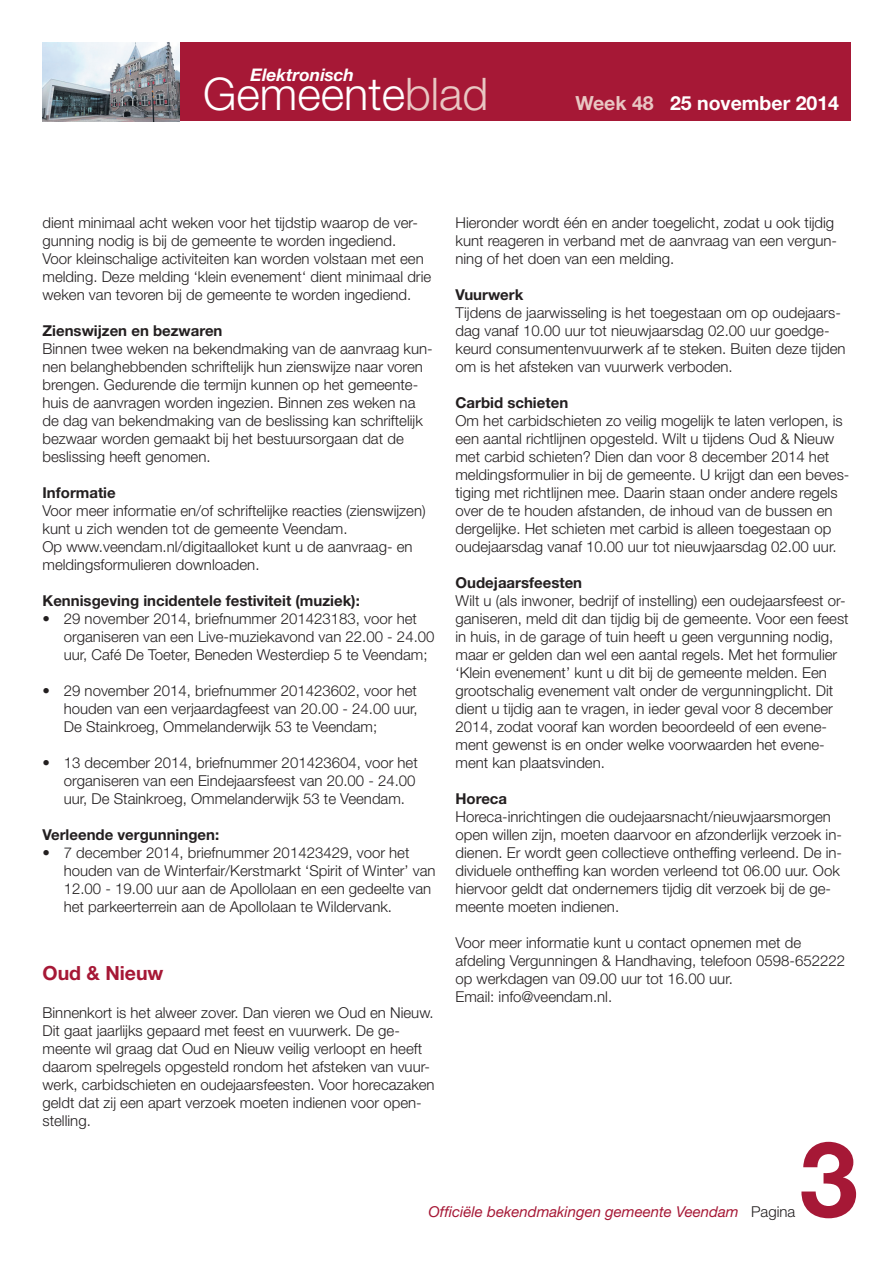
<style>
.page{position:relative;width:893px;height:1263px;background:#fff}
.page>*{position:absolute;margin:0;border:0;box-sizing:border-box;transform-origin:0 0}
.t1{font:700 105px "Helvetica Neue LT Std";color:#a61836}
.t2{font:300 45px "Helvetica Neue LT Std";color:#fff}
.t3{font:700 19.5px "Helvetica Neue LT Std";color:#fff}
.t4{font:700 19.5px "Helvetica Neue LT Std";color:#a61836}
.t5{font:italic 700 17.4px "Helvetica Neue LT Std";color:#fff}
.t6{font:300 15px/18px "Helvetica Neue LT Std";color:#231f20}
.t7{font:700 15px "Helvetica Neue LT Std";color:#231f20}
.t8{font:italic 15px "Helvetica Neue LT Std";color:#a61836}
.s1{color:#e9c7c3}
.s2{font-weight:300;font-style:normal;color:#231f20}
</style>
<div class="page">
<div style="left:43px;top:43px;width:807px;height:78px;background:#a61836"></div>
<img style="left:43px;top:43px;width:137px;height:78px">
<p class="t5" style="left:250px;top:68px;width:105px">Elektronisch</p>
<h2 class="t2" style="left:203px;top:78px;width:287px">Gemeente<span class="s1">blad</span></h2>
<h3 class="t3" style="left:575px;top:97px;width:265px"><span class="s1">Week 48</span> 25 november 2014</h3>
<p class="t6" style="left:43px;top:215px;width:390px">dient minimaal acht weken voor het tijdstip waarop de ver&shy;gunning nodig is bij de gemeente te worden ingediend.<br>Voor kleinschalige activiteiten kan worden volstaan met een melding. Deze melding ‘klein evenement‘ dient minimaal drie weken van tevoren bij de gemeente te worden ingediend.</p>
<p class="t7" style="left:43px;top:325px;width:181px">Zienswijzen en bezwaren</p>
<p class="t6" style="left:43px;top:341px;width:392px">Binnen twee weken na bekendmaking van de aanvraag kun&shy;nen belanghebbenden schriftelijk hun zienswijze naar voren brengen. Gedurende die termijn kunnen op het gemeente&shy;huis de aanvragen worden ingezien. Binnen zes weken na de dag van bekendmaking van de beslissing kan schriftelijk bezwaar worden gemaakt bij het bestuursorgaan dat de beslissing heeft genomen.</p>
<p class="t7" style="left:43px;top:487px;width:75px">Informatie</p>
<p class="t6" style="left:43px;top:503px;width:385px">Voor meer informatie en/of schriftelijke reacties (zienswijzen) kunt u zich wenden tot de gemeente Veendam.<br>Op www.veendam.nl/digitaalloket kunt u de aanvraag- en meldingsformulieren downloaden.</p>
<p class="t7" style="left:43px;top:595px;width:319px">Kennisgeving incidentele festiviteit (muziek):</p>
<p class="t6" style="left:64px;top:611px;width:372px;text-indent:-21px">• 29 november 2014, briefnummer 201423183, voor het organiseren van een Live-muziekavond van 22.00 - 24.00 uur, Café De Toeter, Beneden Westerdiep 5 te Veendam;</p>
<p class="t6" style="left:64px;top:683px;width:355px;text-align:justify;text-indent:-21px">• 29 november 2014, briefnummer 201423602, voor het houden van een verjaardagfeest van 20.00 - 24.00 uur, De Stainkroeg, Ommelanderwijk 53 te Veendam;</p>
<p class="t6" style="left:64px;top:755px;width:356px;text-indent:-21px">• 13 december 2014, briefnummer 201423604, voor het organiseren van een Eindejaarsfeest van 20.00 - 24.00 uur, De Stainkroeg, Ommelanderwijk 53 te Veendam.</p>
<p class="t7" style="left:43px;top:829px;width:178px">Verleende vergunningen:</p>
<p class="t6" style="left:64px;top:845px;width:373px;text-indent:-21px">• 7 december 2014, briefnummer 201423429, voor het houden van de Winterfair/Kerstmarkt ‘Spirit of Winter’ van 12.00 - 19.00 uur aan de Apollolaan en een gedeelte van het parkeerterrein aan de Apollolaan te Wildervank.</p>
<h3 class="t4" style="left:43px;top:966px;width:122px">Oud &amp; Nieuw</h3>
<p class="t6" style="left:43px;top:1005px;width:394px">Binnenkort is het alweer zover. Dan vieren we Oud en Nieuw.<br>Dit gaat jaarlijks gepaard met feest en vuurwerk. De ge&shy;meente wil graag dat Oud en Nieuw veilig verloopt en heeft daarom spelregels opgesteld rondom het afsteken van vuur&shy;werk, carbidschieten en oudejaarsfeesten. Voor horecazaken geldt dat zij een apart verzoek moeten indienen voor open&shy;stelling.</p>
<p class="t6" style="left:455px;top:215px;width:383px">Hieronder wordt één en ander toegelicht, zodat u ook tijdig kunt reageren in verband met de aanvraag van een vergun&shy;ning of het doen van een melding.</p>
<p class="t7" style="left:455px;top:289px;width:69px">Vuurwerk</p>
<p class="t6" style="left:455px;top:305px;width:392px">Tijdens de jaarwisseling is het toegestaan om op oudejaars&shy;dag vanaf 10.00 uur tot nieuwjaarsdag 02.00 uur goedge&shy;keurd consumentenvuurwerk af te steken. Buiten deze tijden om is het afsteken van vuurwerk verboden.</p>
<p class="t7" style="left:455px;top:397px;width:114px">Carbid schieten</p>
<p class="t6" style="left:455px;top:413px;width:395px">Om het carbidschieten zo veilig mogelijk te laten verlopen, is een aantal richtlijnen opgesteld. Wilt u tijdens Oud &amp; Nieuw met carbid schieten? Dien dan voor 8 december 2014 het meldingsformulier in bij de gemeente. U krijgt dan een beves&shy;tiging met richtlijnen mee. Daarin staan onder andere regels over de te houden afstanden, de inhoud van de bussen en dergelijke. Het schieten met carbid is alleen toegestaan op oudejaarsdag vanaf 10.00 uur tot nieuwjaarsdag 02.00 uur.</p>
<p class="t7" style="left:455px;top:577px;width:128px">Oudejaarsfeesten</p>
<p class="t6" style="left:455px;top:593px;width:395px">Wilt u (als inwoner, bedrijf of instelling) een oudejaarsfeest or&shy;ganiseren, meld dit dan tijdig bij de gemeente. Voor een feest in huis, in de garage of tuin heeft u geen vergunning nodig, maar er gelden dan wel een aantal regels. Met het formulier ‘Klein evenement’ kunt u dit bij de gemeente melden. Een grootschalig evenement valt onder de vergunningplicht. Dit dient u tijdig aan te vragen, in ieder geval voor 8 december 2014, zodat vooraf kan worden beoordeeld of een evene&shy;ment gewenst is en onder welke voorwaarden het evene&shy;ment kan plaatsvinden.</p>
<p class="t7" style="left:455px;top:793px;width:53px">Horeca</p>
<p class="t6" style="left:455px;top:809px;width:388px">Horeca-inrichtingen die oudejaarsnacht/nieuwjaarsmorgen open willen zijn, moeten daarvoor en afzonderlijk verzoek in&shy;dienen. Er wordt geen collectieve ontheffing verleend. De in&shy;dividuele ontheffing kan worden verleend tot 06.00 uur. Ook hiervoor geldt dat ondernemers tijdig dit verzoek bij de ge&shy;meente moeten indienen.</p>
<p class="t6" style="left:455px;top:935px;width:391px">Voor meer informatie kunt u contact opnemen met de afdeling Vergunningen &amp; Handhaving, telefoon 0598-652222 op werkdagen van 09.00 uur tot 16.00 uur.<br>Email: info@veendam.nl.</p>
<h1 class="t1" style="left:800px;top:1142px;width:60px">3</h1>
<p class="t8" style="left:429px;top:1206px;width:368px">Officiële bekendmakingen gemeente Veendam <span class="s2">Pagina</span></p>
</div>
